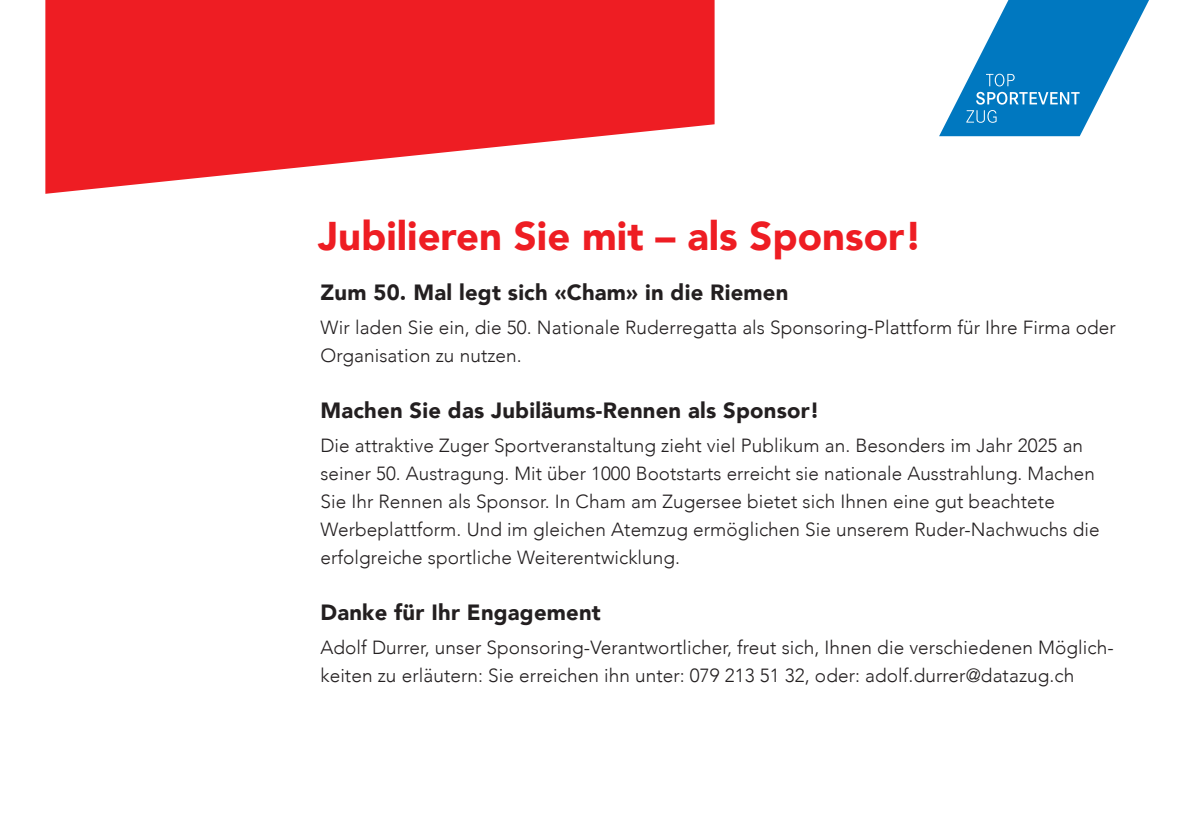
<style>
.page{position:relative;width:1191px;height:840px;background:#fff}
.page>*{position:absolute;margin:0;border:0;box-sizing:border-box;transform-origin:0 0}
.t1{font:900 40px "Avenir";color:#ee1d23}
.t2{font:900 22px "Avenir";letter-spacing:.01em;color:#231f20}
.t3{font:300 19px/28px "Avenir";letter-spacing:.005em;color:#231f20}
</style>
<div class="page">
<svg style="left:45px;top:0;width:669px;height:194px;fill:#ee1d23"></svg>
<svg style="left:939px;top:0;width:210px;height:136px"></svg>
<h1 class="t1" style="left:318px;top:202px;width:605px">Jubilieren Sie mit – als Sponsor!</h1>
<p class="t2" style="left:320px;top:273px;width:469px">Zum 50. Mal legt sich «Cham» in die Riemen</p>
<p class="t3" style="left:320px;top:313px;width:797px">Wir laden Sie ein, die 50. Nationale Ruderregatta als Sponsoring-Plattform für Ihre Firma oder<br>Organisation zu nutzen.</p>
<p class="t2" style="left:320px;top:391px;width:501px">Machen Sie das Jubiläums-Rennen als Sponsor!</p>
<p class="t3" style="left:320px;top:431px;width:780px">Die attraktive Zuger Sportveranstaltung zieht viel Publikum an. Besonders im Jahr 2025 an seiner 50. Austragung. Mit über 1000 Bootstarts erreicht sie nationale Ausstrahlung. Machen Sie Ihr Rennen als Sponsor. In Cham am Zugersee bietet sich Ihnen eine gut beachtete Werbeplattform. Und im gleichen Atemzug ermöglichen Sie unserem Ruder-Nachwuchs die erfolgreiche sportliche Weiterentwicklung.</p>
<p class="t2" style="left:320px;top:593px;width:282px">Danke für Ihr Engagement</p>
<p class="t3" style="left:320px;top:632px;width:795px">Adolf Durrer, unser Sponsoring-Verantwortlicher, freut sich, Ihnen die verschiedenen Möglich&shy;keiten zu erläutern: Sie erreichen ihn unter: 079 213 51 32, oder: adolf.durrer@datazug.ch</p>
</div>
